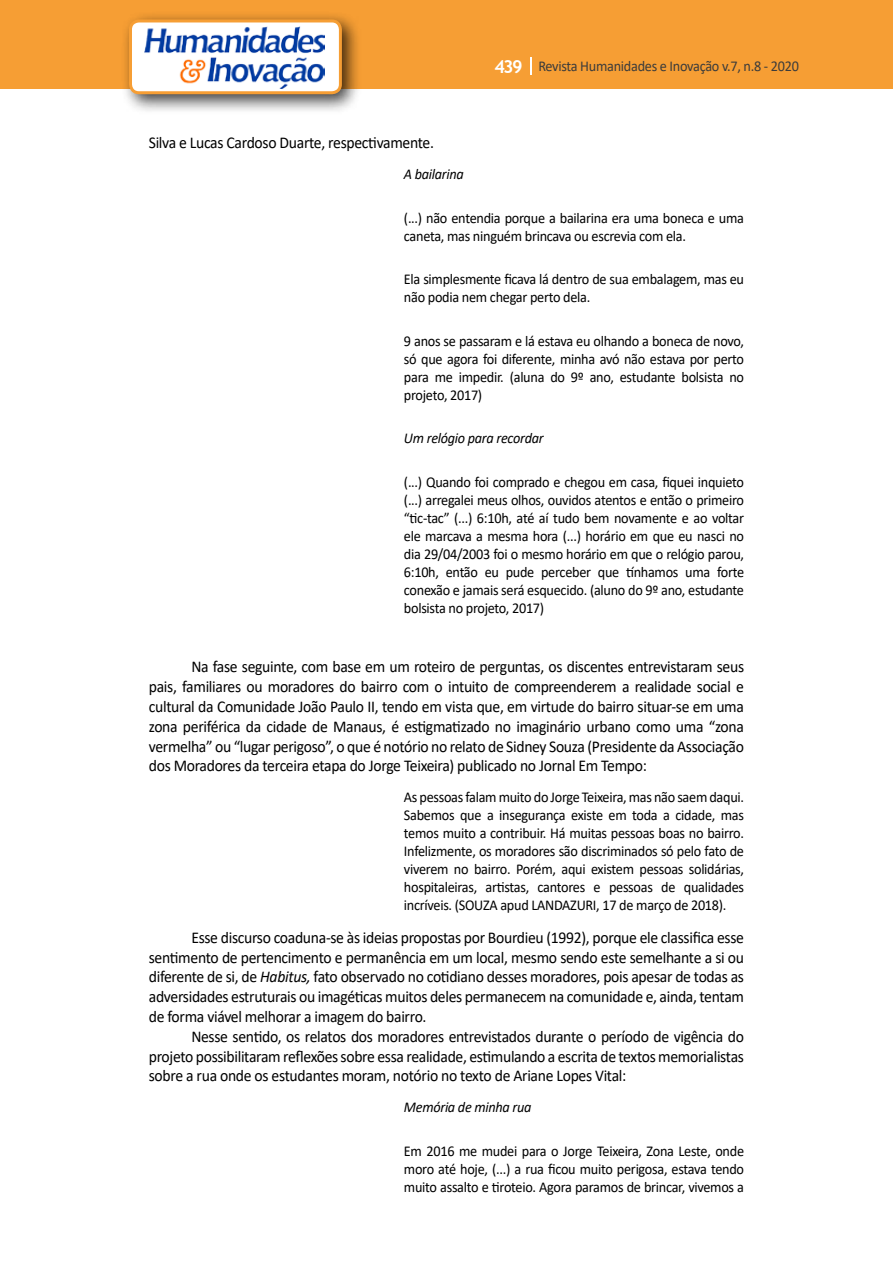
<style>
.page{position:relative;width:893px;height:1263px;background:#fff}
.page>*{position:absolute;margin:0;border:0;box-sizing:border-box;transform-origin:0 0}
.t1{font:16.5px/19.8px "Calibri";letter-spacing:-.02em;color:#000;text-align:justify;scale:.95 1}
.t2{font:15px/18px "Calibri";letter-spacing:-.02em;color:#000;text-align:justify;scale:.95 1}
.t3{font:italic 15px "Calibri";letter-spacing:-.02em;color:#000;scale:.95 1}
.t4{font:15px "Calibri";letter-spacing:-.02em;color:#3c3c3b;scale:.95 1}
.s1{font-family:"Trebuchet MS";font-weight:700;font-size:18px;color:#fff}
.s2{font-style:italic}
</style>
<div class="page">
<div style="left:0;top:0;width:893px;height:88px;background:#f69e34"></div>
<svg style="left:530px;top:57px;width:2px;height:18px"></svg>
<div style="left:121px;top:11px;width:241px;height:103px;background:#000;opacity:.75"></div>
<div style="left:130px;top:21px;width:210px;height:72px;background:#fff;border-radius:9px"></div>
<img style="left:144px;top:27px;width:181px;height:62px">
<div style="left:129px;top:19px;width:213px;height:75px;border:3px solid #f69e34;border-radius:9px"></div>
<p class="t4" style="left:495px;top:56px;width:322px"><span class="s1">439</span> Revista Humanidades e Inovação v.7, n.8 - 2020</p>
<p class="t1" style="left:149px;top:133px;width:302px">Silva e Lucas Cardoso Duarte, respectivamente.</p>
<p class="t3" style="left:404px;top:164px;width:65px">A bailarina</p>
<p class="t2" style="left:404px;top:208px;width:359px">(...) não entendia porque a bailarina era uma boneca e uma caneta, mas ninguém brincava ou escrevia com ela.</p>
<p class="t2" style="left:404px;top:270px;width:360px">Ela simplesmente ficava lá dentro de sua embalagem, mas eu não podia nem chegar perto dela.</p>
<p class="t2" style="left:404px;top:331px;width:360px">9 anos se passaram e lá estava eu olhando a boneca de novo, só que agora foi diferente, minha avó não estava por perto para me impedir. (aluna do 9º ano, estudante bolsista no projeto, 2017)</p>
<p class="t3" style="left:404px;top:428px;width:149px">Um relógio para recordar</p>
<p class="t2" style="left:404px;top:472px;width:360px">(...) Quando foi comprado e chegou em casa, fiquei inquieto (...) arregalei meus olhos, ouvidos atentos e então o primeiro “tic-tac” (...) 6:10h, até aí tudo bem novamente e ao voltar ele marcava a mesma hora (...) horário em que eu nasci no dia 29/04/2003 foi o mesmo horário em que o relógio parou, 6:10h, então eu pude perceber que tínhamos uma forte conexão e jamais será esquecido. (aluno do 9º ano, estudante bolsista no projeto, 2017)</p>
<p class="t1" style="left:149px;top:657px;width:628px;text-indent:43px">Na fase seguinte, com base em um roteiro de perguntas, os discentes entrevistaram seus pais, familiares ou moradores do bairro com o intuito de compreenderem a realidade social e cultural da Comunidade João Paulo II, tendo em vista que, em virtude do bairro situar-se em uma zona periférica da cidade de Manaus, é estigmatizado no imaginário urbano como uma “zona vermelha” ou “lugar perigoso”, o que é notório no relato de Sidney Souza (Presidente da Associação dos Moradores da terceira etapa do Jorge Teixeira) publicado no Jornal Em Tempo:</p>
<p class="t2" style="left:404px;top:788px;width:360px">As pessoas falam muito do Jorge Teixeira, mas não saem daqui.<br>Sabemos que a insegurança existe em toda a cidade, mas temos muito a contribuir. Há muitas pessoas boas no bairro.<br>Infelizmente, os moradores são discriminados só pelo fato de viverem no bairro. Porém, aqui existem pessoas solidárias, hospitaleiras, artistas, cantores e pessoas de qualidades incríveis. (SOUZA apud LANDAZURI, 17 de março de 2018).</p>
<p class="t1" style="left:149px;top:927px;width:628px;text-indent:43px">Esse discurso coaduna-se às ideias propostas por Bourdieu (1992), porque ele classifica esse sentimento de pertencimento e permanência em um local, mesmo sendo este semelhante a si ou diferente de si, de <span class="s2">Habitus,</span> fato observado no cotidiano desses moradores, pois apesar de todas as adversidades estruturais ou imagéticas muitos deles permanecem na comunidade e, ainda, tentam de forma viável melhorar a imagem do bairro.</p>
<p class="t1" style="left:149px;top:1026px;width:628px;text-indent:43px">Nesse sentido, os relatos dos moradores entrevistados durante o período de vigência do projeto possibilitaram reflexões sobre essa realidade, estimulando a escrita de textos memorialistas sobre a rua onde os estudantes moram, notório no texto de Ariane Lopes Vital:</p>
<p class="t3" style="left:404px;top:1097px;width:136px">Memória de minha rua</p>
<p class="t2" style="left:404px;top:1141px;width:360px">Em 2016 me mudei para o Jorge Teixeira, Zona Leste, onde moro até hoje, (...) a rua ficou muito perigosa, estava tendo muito assalto e tiroteio. Agora paramos de brincar, vivemos a</p>
</div>
